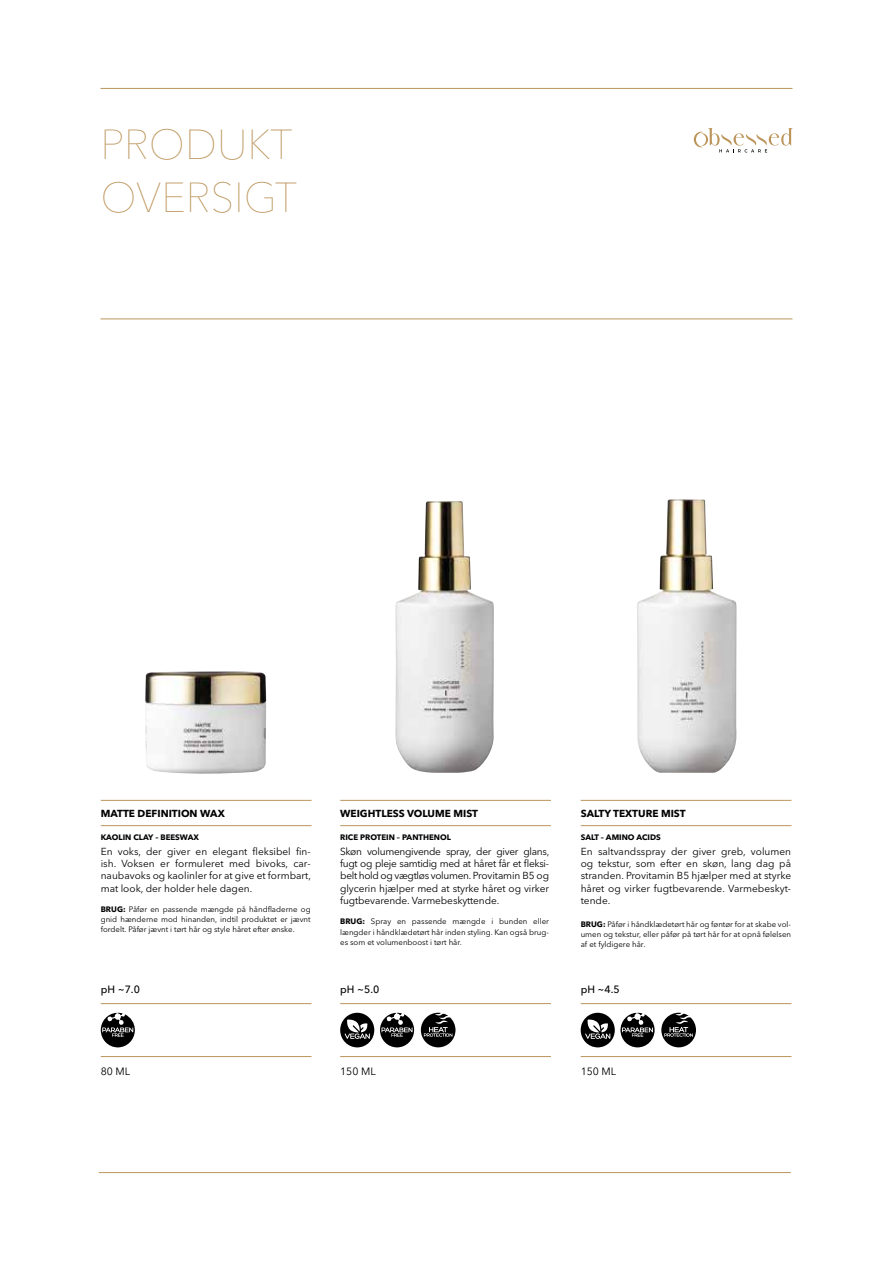
<style>
.page{position:relative;width:893px;height:1263px;background:#fff}
.page>*{position:absolute;margin:0;border:0;box-sizing:border-box;transform-origin:0 0}
.t1{font:200 41.55px/52.8px "Avenir Next LT Pro";color:#bc955b}
.t2{font:500 10.5px "Avenir Next LT Pro";color:#000}
.t3{font:10.5px "Avenir Next LT Pro";color:#000}
.t4{font:10.2px/12.3px "Avenir Next LT Pro";color:#000;text-align:justify}
.t5{font:700 10.2px "Avenir Next LT Pro";color:#000}
.t6{font:7.8px/10.2px "Avenir Next LT Pro";color:#000;text-align:justify}
.t7{font:700 7.8px "Avenir Next LT Pro";color:#000}
.s1{font-weight:700}
</style>
<div class="page">
<hr style="left:99px;top:1172px;width:692px;height:1px;background:#bc955b">
<svg style="left:581px;top:1013px;width:74px;height:34px"></svg>
<hr style="left:581px;top:800px;width:210px;height:1px;background:#bc955b">
<hr style="left:581px;top:825px;width:210px;height:1px;background:#bc955b">
<hr style="left:581px;top:1003px;width:210px;height:1px;background:#bc955b">
<hr style="left:581px;top:1056px;width:210px;height:1px;background:#bc955b">
<hr style="left:340px;top:800px;width:211px;height:1px;background:#bc955b">
<hr style="left:340px;top:825px;width:211px;height:1px;background:#bc955b">
<hr style="left:340px;top:1003px;width:211px;height:1px;background:#bc955b">
<hr style="left:340px;top:1056px;width:211px;height:1px;background:#bc955b">
<svg style="left:340px;top:1013px;width:34px;height:34px"></svg>
<svg style="left:380px;top:1013px;width:34px;height:34px"></svg>
<hr style="left:101px;top:800px;width:210px;height:1px;background:#bc955b">
<hr style="left:101px;top:825px;width:210px;height:1px;background:#bc955b">
<svg style="left:694px;top:128px;width:98px;height:24px"></svg>
<hr style="left:100px;top:88px;width:692px;height:1px;background:#bc955b">
<hr style="left:100px;top:319px;width:692px;height:1px;background:#bc955b">
<svg style="left:101px;top:1013px;width:34px;height:34px"></svg>
<hr style="left:101px;top:1003px;width:210px;height:1px;background:#bc955b">
<hr style="left:101px;top:1056px;width:210px;height:1px;background:#bc955b">
<svg style="left:421px;top:1013px;width:34px;height:34px"></svg>
<svg style="left:661px;top:1013px;width:35px;height:34px"></svg>
<img style="left:637px;top:499px;width:100px;height:274px">
<img style="left:145px;top:671px;width:122px;height:103px">
<img style="left:395px;top:501px;width:99px;height:272px">
<h1 class="t1" style="left:100px;top:119px;width:198px">PRODUKT<br>OVERSIGT</h1>
<p class="t5" style="left:101px;top:807px;width:126px">MATTE DEFINITION WAX</p>
<p class="t7" style="left:101px;top:832px;width:100px">KAOLIN CLAY – BEESWAX</p>
<p class="t4" style="left:101px;top:845px;width:212px">En voks, der giver en elegant fleksibel fin&shy;ish. Voksen er formuleret med bivoks, car&shy;naubavoks og kaolinler for at give et formbart, mat look, der holder hele dagen.</p>
<p class="t6" style="left:101px;top:904px;width:211px"><span class="s1">BRUG:</span> Påfør en passende mængde på håndfladerne og gnid hænderne mod hinanden, indtil produktet er jævnt fordelt. Påfør jævnt i tørt hår og style håret efter ønske.</p>
<p class="t5" style="left:340px;top:807px;width:139px">WEIGHTLESS VOLUME MIST</p>
<p class="t7" style="left:340px;top:832px;width:112px">RICE PROTEIN – PANTHENOL</p>
<p class="t4" style="left:340px;top:845px;width:211px">Skøn volumengivende spray, der giver glans, fugt og pleje samtidig med at håret får et fleksi&shy;belt hold og vægtløs volumen. Provitamin B5 og glycerin hjælper med at styrke håret og virker fugtbevarende. Varmebeskyttende.</p>
<p class="t6" style="left:340px;top:916px;width:210px"><span class="s1">BRUG:</span> Spray en passende mængde i bunden eller længder i håndklædetørt hår inden styling. Kan også brug&shy;es som et volumenboost i tørt hår.</p>
<p class="t2" style="left:101px;top:983px;width:41px">pH ~7.0</p>
<p class="t2" style="left:340px;top:983px;width:41px">pH ~5.0</p>
<p class="t5" style="left:581px;top:807px;width:106px">SALTY TEXTURE MIST</p>
<p class="t7" style="left:581px;top:832px;width:82px">SALT – AMINO ACIDS</p>
<p class="t4" style="left:581px;top:845px;width:212px">En saltvandsspray der giver greb, volumen og tekstur, som efter en skøn, lang dag på stranden. Provitamin B5 hjælper med at styrke håret og virker fugtbevarende. Varmebeskyt&shy;tende.</p>
<p class="t6" style="left:581px;top:919px;width:212px"><span class="s1">BRUG:</span> Påfør i håndklædetørt hår og føntør for at skabe vol&shy;umen og tekstur, eller påfør på tørt hår for at opnå følelsen af et fyldigere hår.</p>
<p class="t2" style="left:581px;top:983px;width:41px">pH ~4.5</p>
<p class="t3" style="left:101px;top:1065px;width:31px">80 ML</p>
<p class="t3" style="left:581px;top:1065px;width:37px">150 ML</p>
<p class="t3" style="left:340px;top:1065px;width:37px">150 ML</p>
</div>
